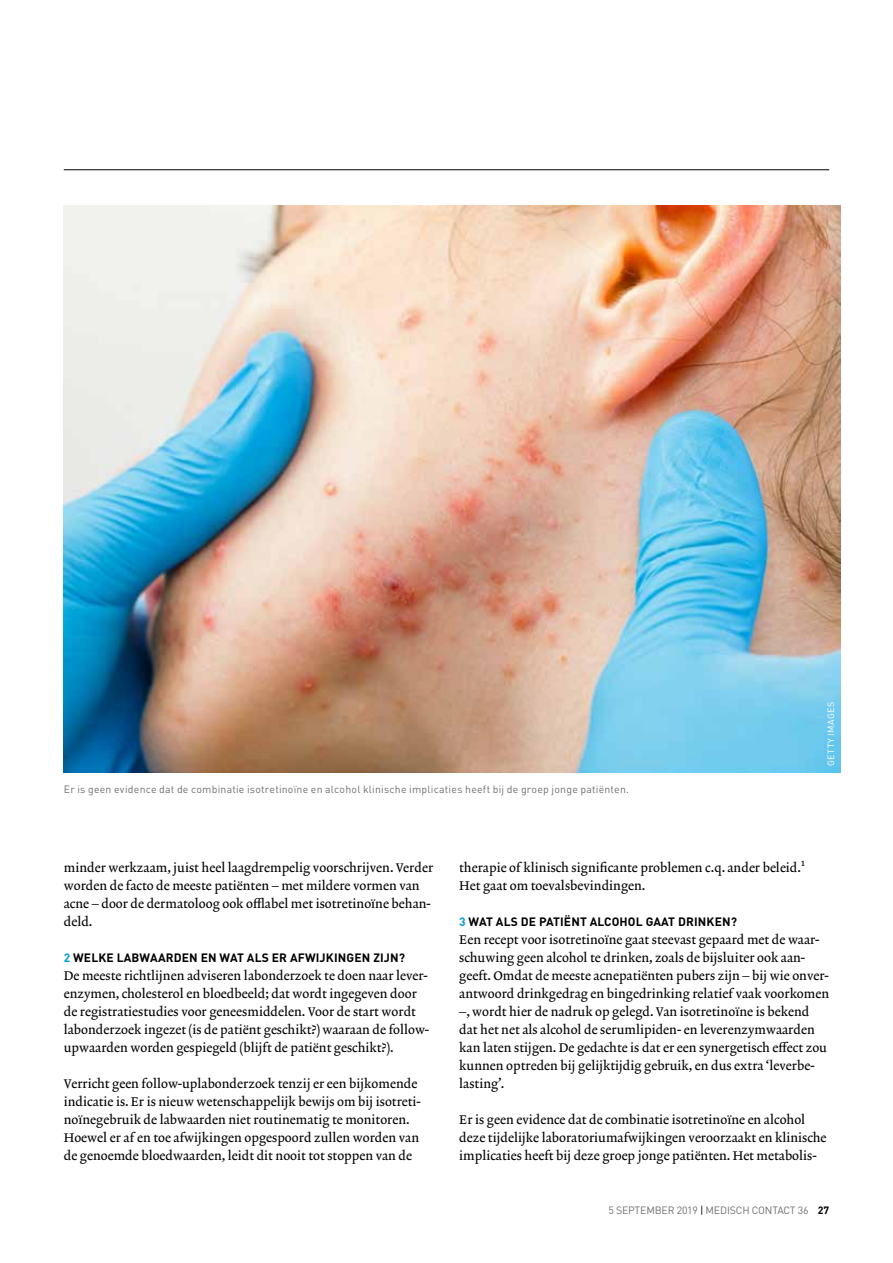
<style>
.page{position:relative;width:893px;height:1263px;background:#fff}
.page>*{position:absolute;margin:0;border:0;box-sizing:border-box;transform-origin:0 0}
.t1{font:12.75px/18px "Lexicon No 2 Roman A";color:#000}
.t2{font:700 12px "DINOT";letter-spacing:.01em;color:#000}
.t3{font:10.5px "DINOT";letter-spacing:.02em;color:#706f6f}
.t4{font:10.5px "DINOT";letter-spacing:-.015em;color:#706f6f}
.t5{font:10.2px "Lexicon No 2 Roman A";color:#000}
.t6{font:9px "DINOT";letter-spacing:.06em;color:#fff}
.s1{color:#009ed4}
.s2{color:#000}
.s3{font-weight:700;color:#000}
</style>
<div class="page">
<hr style="left:64px;top:169px;width:765px;height:1px;background:#000">
<img style="left:64px;top:206px;width:776px;height:566px">
<p class="t3" style="left:64px;top:783px;width:567px">Er is geen evidence dat de combinatie isotretinoïne en alcohol klinische implicaties heeft bij de groep jonge patiënten.</p>
<p class="t6" style="left:825px;top:766px;width:66px;rotate:-90deg">GETTY IMAGES</p>
<p class="t1" style="left:64px;top:859px;width:371px">minder werkzaam, juist heel laagdrempelig voorschrijven. Verder worden de facto de meeste patiënten – met mildere vormen van acne – door de dermatoloog ook offlabel met isotretinoïne behan&shy;deld.</p>
<p class="t2" style="left:64px;top:950px;width:343px"><span class="s1">2</span> WELKE LABWAARDEN EN WAT ALS ER AFWIJKINGEN ZIJN?</p>
<p class="t1" style="left:64px;top:967px;width:367px">De meeste richtlijnen adviseren labonderzoek te doen naar lever&shy;enzymen, cholesterol en bloedbeeld; dat wordt ingegeven door de registratiestudies voor geneesmiddelen. Voor de start wordt labonderzoek ingezet (is de patiënt geschikt?) waaraan de follow&shy;upwaarden worden gespiegeld (blijft de patiënt geschikt?).</p>
<p class="t1" style="left:64px;top:1075px;width:359px">Verricht geen follow-uplabonderzoek tenzij er een bijkomende indicatie is. Er is nieuw wetenschappelijk bewijs om bij isotreti&shy;noïnegebruik de labwaarden niet routinematig te monitoren.<br>Hoewel er af en toe afwijkingen opgespoord zullen worden van de genoemde bloedwaarden, leidt dit nooit tot stoppen van de</p>
<p class="t1" style="left:459px;top:859px;width:343px">therapie of klinisch significante problemen c.q. ander beleid.</p>
<p class="t5" style="left:801px;top:856px;width:5px">1</p>
<p class="t1" style="left:459px;top:877px;width:188px">Het gaat om toevalsbevindingen.</p>
<p class="t2" style="left:459px;top:914px;width:279px"><span class="s1">3</span> WAT ALS DE PATIËNT ALCOHOL GAAT DRINKEN?</p>
<p class="t1" style="left:459px;top:931px;width:371px">Een recept voor isotretinoïne gaat steevast gepaard met de waar&shy;schuwing geen alcohol te drinken, zoals de bijsluiter ook aan&shy;geeft. Omdat de meeste acnepatiënten pubers zijn – bij wie onver&shy;antwoord drinkgedrag en bingedrinking relatief vaak voorkomen –, wordt hier de nadruk op gelegd. Van isotretinoïne is bekend dat het net als alcohol de serumlipiden- en leverenzymwaarden kan laten stijgen. De gedachte is dat er een synergetisch effect zou kunnen optreden bij gelijktijdig gebruik, en dus extra ‘leverbe&shy;lasting’.</p>
<p class="t1" style="left:459px;top:1111px;width:369px">Er is geen evidence dat de combinatie isotretinoïne en alcohol deze tijdelijke laboratoriumafwijkingen veroorzaakt en klinische implicaties heeft bij deze groep jonge patiënten. Het metabolis-</p>
<p class="t4" style="left:608px;top:1203px;width:222px">5 SEPTEMBER 2019 <span class="s2">|</span> MEDISCH CONTACT 36 <span class="s3">27</span></p>
</div>
